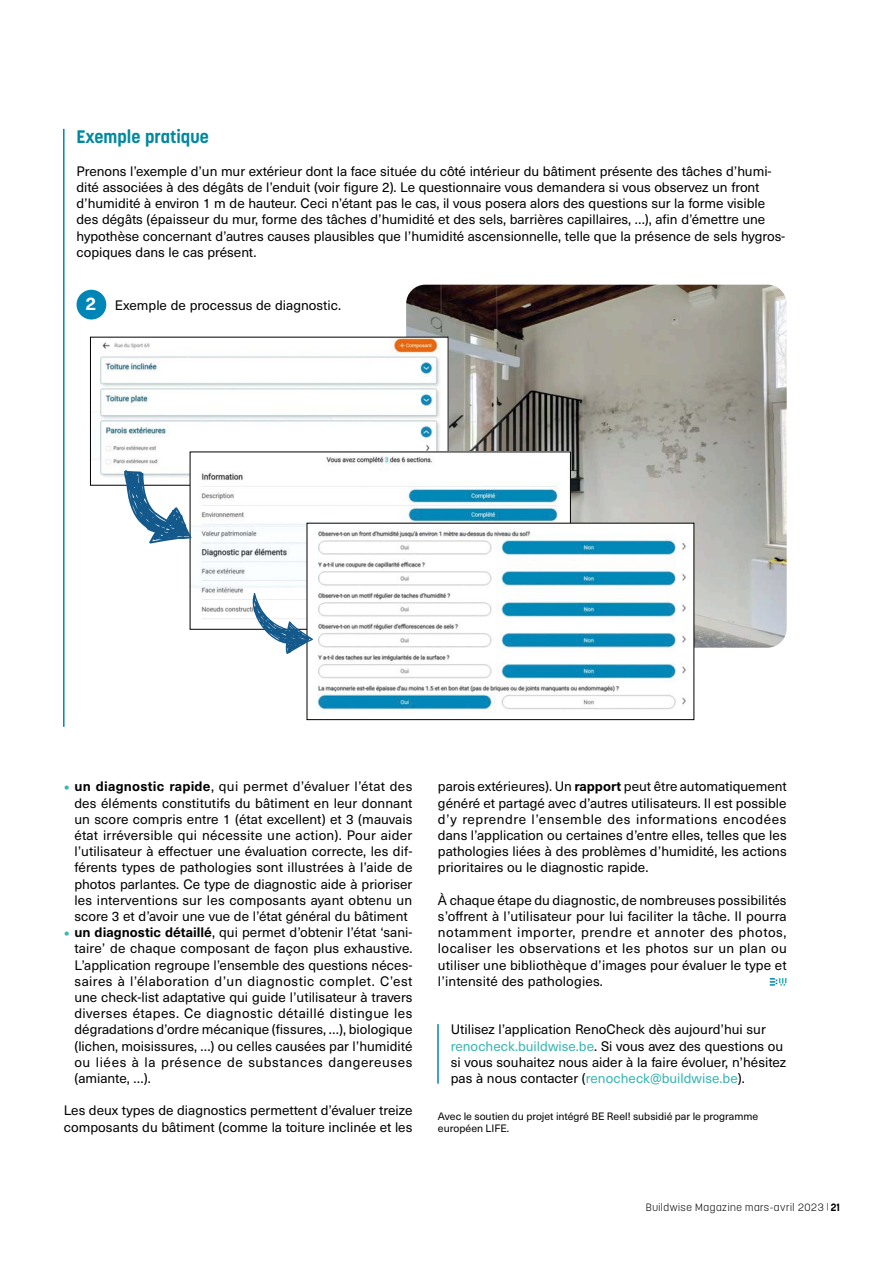
<style>
.page{position:relative;width:893px;height:1263px;background:#fff}
.page>*{position:absolute;margin:0;border:0;box-sizing:border-box;transform-origin:0 0}
.Highlight_Title{font:700 18px "Korolev";color:#00899f}
.t1{font:700 18px "Neue Haas Unica W1 G";color:#fff}
.Highlight_Text{font:13.5px/16.2px "Neue Haas Unica W1 G";letter-spacing:-.005em;color:#000}
.Body_text{font:13.5px/16.2px "Neue Haas Unica W1 G";color:#000;text-align:justify}
.Number_Text{font:13.5px "Neue Haas Unica W1 G";color:#000}
.Authors{font:10.5px/12px "Neue Haas Unica W1 G";color:#000}
.t2{font:300 10.5px "Korolev";letter-spacing:.05em;color:#000}
.s1{font-size:18px;color:#36b6b0}
.s2{font-weight:700}
.s3{color:#36b6b0}
.s4{font-size:9.15px}
</style>
<div class="page">
<hr style="left:63px;top:129px;width:2px;height:598px;background:#0086b6">
<img style="left:406px;top:285px;width:381px;height:363px">
<img style="left:92px;top:339px;width:354px;height:138px">
<img style="left:192px;top:454px;width:376px;height:165px">
<img style="left:309px;top:525px;width:383px;height:185px">
<div style="left:307px;top:523px;width:387px;height:197px;border:1px solid #000"></div>
<div style="left:77px;top:290px;width:29px;height:29px;background:#0086b6;border-radius:50%"></div>
<svg style="left:251px;top:592px;width:62px;height:62px"></svg>
<svg style="left:124px;top:470px;width:68px;height:74px"></svg>
<svg style="left:770px;top:978px;width:16px;height:8px"></svg>
<hr style="left:437px;top:1024px;width:2px;height:60px;background:#0086b6">
<p class="Highlight_Title" style="left:77px;top:125px;width:134px">Exemple pratique</p>
<p class="Highlight_Text" style="left:77px;top:162px;width:710px">Prenons l’exemple d’un mur extérieur dont la face située du côté intérieur du bâtiment présente des tâches d’humi&shy;dité associées à des dégâts de l’enduit (voir figure 2). Le questionnaire vous demandera si vous observez un front d’humidité à environ 1 m de hauteur. Ceci n’étant pas le cas, il vous posera alors des questions sur la forme visible des dégâts (épaisseur du mur, forme des tâches d’humidité et des sels, barrières capillaires, …), afin d’émettre une hypothèse concernant d’autres causes plausibles que l’humidité ascensionnelle, telle que la présence de sels hygros&shy;copiques dans le cas présent.</p>
<p class="t1" style="left:85px;top:290px;width:12px">2</p>
<p class="Number_Text" style="left:115px;top:295px;width:228px">Exemple de processus de diagnostic.</p>
<p class="Highlight_Text" style="left:74px;top:778px;width:340px;text-align:justify;text-indent:-11px"><span class="s1">•</span> <span class="s2">un diagnostic rapide</span>, qui permet d’évaluer l’état des des éléments constitutifs du bâtiment en leur donnant un score compris entre 1 (état excellent) et 3 (mauvais état irréversible qui nécessite une action). Pour aider l’utilisateur à effectuer une évaluation correcte, les dif&shy;férents types de pathologies sont illustrées à l’aide de photos parlantes. Ce type de diagnostic aide à prioriser les interventions sur les composants ayant obtenu un score 3 et d’avoir une vue de l’état général du bâtiment</p>
<p class="Highlight_Text" style="left:74px;top:924px;width:340px;text-align:justify;text-indent:-11px"><span class="s1">•</span> <span class="s2">un diagnostic détaillé</span>, qui permet d’obtenir l’état ‘sani&shy;taire’ de chaque composant de façon plus exhaustive.<br>L’application regroupe l’ensemble des questions néces&shy;saires à l’élaboration d’un diagnostic complet. C’est une check-list adaptative qui guide l’utilisateur à travers diverses étapes. Ce diagnostic détaillé distingue les dégradations d’ordre mécanique (fissures, …), biologique (lichen, moisissures, …) ou celles causées par l’humidité ou liées à la présence de substances dangereuses (amiante, …).</p>
<p class="Body_text" style="left:64px;top:1102px;width:350px">Les deux types de diagnostics permettent d’évaluer treize composants du bâtiment (comme la toiture inclinée et les</p>
<p class="Body_text" style="left:438px;top:778px;width:350px">parois extérieures). Un <span class="s2">rapport</span> peut être automatiquement généré et partagé avec d’autres utilisateurs. Il est possible d’y reprendre l’ensemble des informations encodées dans l’application ou certaines d’entre elles, telles que les pathologies liées à des problèmes d’humidité, les actions prioritaires ou le diagnostic rapide.</p>
<p class="Body_text" style="left:438px;top:891px;width:350px">À chaque étape du diagnostic, de nombreuses possibilités s’offrent à l’utilisateur pour lui faciliter la tâche. Il pourra notamment importer, prendre et annoter des photos, localiser les observations et les photos sur un plan ou utiliser une bibliothèque d’images pour évaluer le type et l’intensité des pathologies.</p>
<p class="Highlight_Text" style="left:451px;top:1021px;width:337px">Utilisez l’application RenoCheck dès aujourd’hui sur <span class="s3">renocheck.buildwise.be</span>. Si vous avez des questions ou si vous souhaitez nous aider à la faire évoluer, n’hésitez pas à nous contacter (<span class="s3">renocheck@buildwise.be</span>).</p>
<p class="Authors" style="left:438px;top:1110px;width:322px">Avec le soutien du projet intégré BE Reel! subsidié par le programme européen LIFE.</p>
<p class="t2" style="left:646px;top:1200px;width:195px">Buildwise Magazine mars-avril 2023 <span class="s4">|</span> <span class="s2">21</span></p>
</div>
